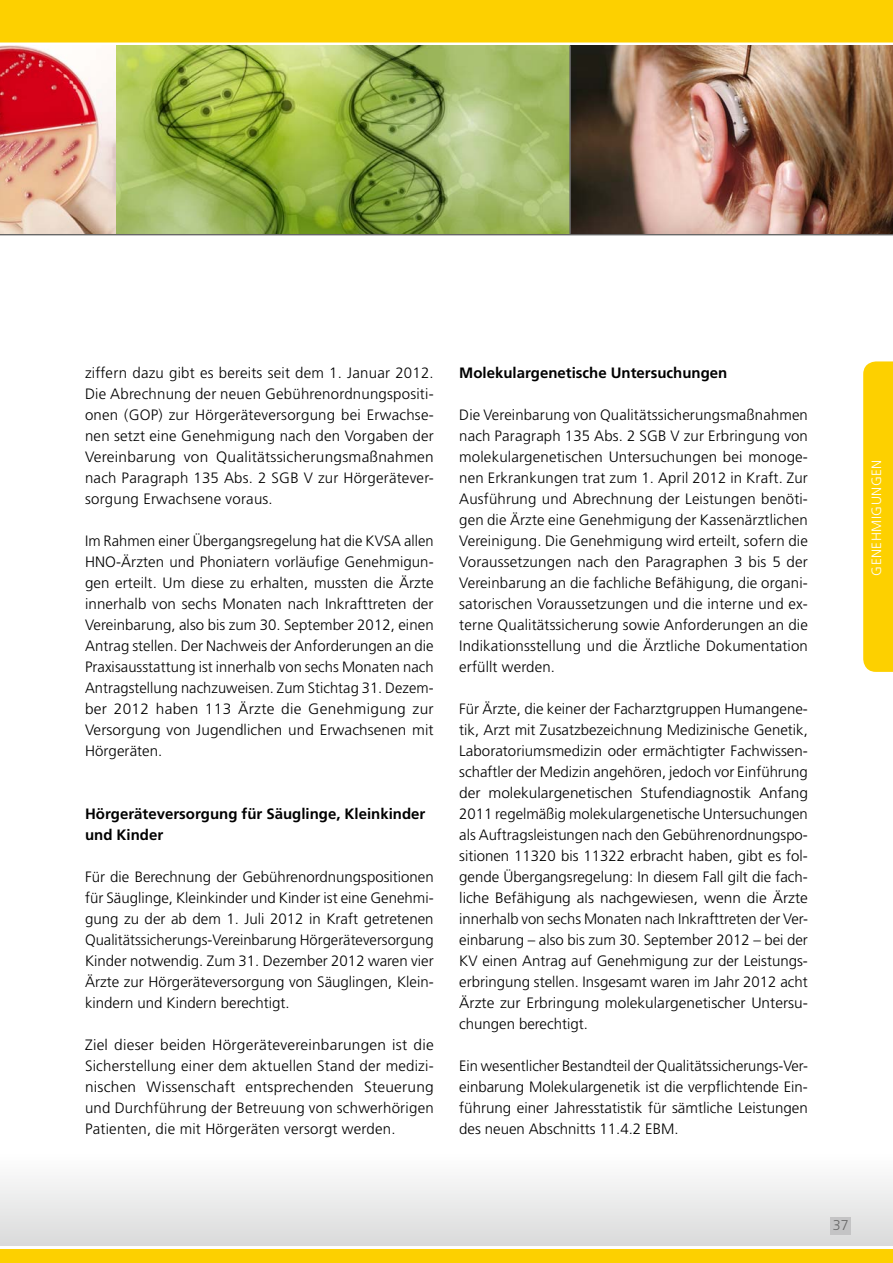
<style>
.page{position:relative;width:893px;height:1263px;background:#fff}
.page>*{position:absolute;margin:0;border:0;box-sizing:border-box;transform-origin:0 0}
.t1{font:300 15px/21px "Frutiger";letter-spacing:.005em;color:#000;text-align:justify}
.t2{font:700 15px/21px "Frutiger";color:#000}
.t3{font:300 14.25px "Frutiger";color:#676767}
.t4{font:300 13.5px "Frutiger";color:#fff}
</style>
<div class="page">
<div style="left:0;top:1246px;width:893px;height:17px;background:#fdd000"></div>
<hr style="left:0;top:1246px;width:893px;height:3px;background:#fff">
<div style="left:0;top:1152px;width:893px;height:94px;background:linear-gradient(to bottom,#fff,#dadada)"></div>
<div style="left:0;top:0;width:893px;height:43px;background:#fdd000"></div>
<hr style="left:0;top:234px;width:893px;height:1px;background:#676767">
<div style="left:830px;top:1217px;width:20px;height:17px;background:#c4c4c5"></div>
<svg style="left:863px;top:361px;width:30px;height:311px;background:#fdd106"></svg>
<img style="left:0;top:45px;width:116px;height:189px">
<hr style="left:116px;top:45px;width:2px;height:189px;background:#676767">
<img style="left:571px;top:45px;width:322px;height:189px">
<img style="left:117px;top:45px;width:452px;height:189px">
<hr style="left:569px;top:45px;width:2px;height:189px;background:#676767">
<p class="t1" style="left:85px;top:362px;width:350px">ziffern dazu gibt es bereits seit dem 1. Januar 2012.<br>Die Abrechnung der neuen Gebührenordnungspositi&shy;onen (GOP) zur Hörgeräteversorgung bei Erwachse&shy;nen setzt eine Genehmigung nach den Vorgaben der Vereinbarung von Qualitätssicherungsmaßnahmen nach Paragraph 135 Abs. 2 SGB V zur Hörgerätever&shy;sorgung Erwachsene voraus.</p>
<p class="t1" style="left:85px;top:530px;width:350px">Im Rahmen einer Übergangsregelung hat die KVSA allen HNO-Ärzten und Phoniatern vorläufige Genehmigun&shy;gen erteilt. Um diese zu erhalten, mussten die Ärzte innerhalb von sechs Monaten nach Inkrafttreten der Vereinbarung, also bis zum 30. September 2012, einen Antrag stellen. Der Nachweis der Anforderungen an die Praxisausstattung ist innerhalb von sechs Monaten nach Antragstellung nachzuweisen. Zum Stichtag 31. Dezem&shy;ber 2012 haben 113 Ärzte die Genehmigung zur Versorgung von Jugendlichen und Erwachsenen mit Hörgeräten.</p>
<p class="t2" style="left:85px;top:803px;width:342px">Hörgeräteversorgung für Säuglinge, Kleinkinder und Kinder</p>
<p class="t1" style="left:85px;top:866px;width:350px">Für die Berechnung der Gebührenordnungspositionen für Säuglinge, Kleinkinder und Kinder ist eine Genehmi&shy;gung zu der ab dem 1. Juli 2012 in Kraft getretenen Qualitätssicherungs-Vereinbarung Hörgeräteversorgung Kinder notwendig. Zum 31. Dezember 2012 waren vier Ärzte zur Hörgeräteversorgung von Säuglingen, Klein&shy;kindern und Kindern berechtigt.</p>
<p class="t1" style="left:85px;top:1034px;width:350px">Ziel dieser beiden Hörgerätevereinbarungen ist die Sicherstellung einer dem aktuellen Stand der medizi&shy;nischen Wissenschaft entsprechenden Steuerung und Durchführung der Betreuung von schwerhörigen Patienten, die mit Hörgeräten versorgt werden.</p>
<p class="t2" style="left:459px;top:362px;width:270px">Molekulargenetische Untersuchungen</p>
<p class="t1" style="left:459px;top:404px;width:350px">Die Vereinbarung von Qualitätssicherungsmaßnahmen nach Paragraph 135 Abs. 2 SGB V zur Erbringung von molekulargenetischen Untersuchungen bei monoge&shy;nen Erkrankungen trat zum 1. April 2012 in Kraft. Zur Ausführung und Abrechnung der Leistungen benöti&shy;gen die Ärzte eine Genehmigung der Kassenärztlichen Vereinigung. Die Genehmigung wird erteilt, sofern die Voraussetzungen nach den Paragraphen 3 bis 5 der Vereinbarung an die fachliche Befähigung, die organi&shy;satorischen Voraussetzungen und die interne und ex&shy;terne Qualitätssicherung sowie Anforderungen an die Indikationsstellung und die Ärztliche Dokumentation erfüllt werden.</p>
<p class="t1" style="left:459px;top:698px;width:350px">Für Ärzte, die keiner der Facharztgruppen Humangene&shy;tik, Arzt mit Zusatzbezeichnung Medizinische Genetik, Laboratoriumsmedizin oder ermächtigter Fachwissen&shy;schaftler der Medizin angehören, jedoch vor Einführung der molekulargenetischen Stufendiagnostik Anfang 2011 regelmäßig molekulargenetische Untersuchungen als Auftragsleistungen nach den Gebührenordnungspo&shy;sitionen 11320 bis 11322 erbracht haben, gibt es fol&shy;gende Übergangsregelung: In diesem Fall gilt die fach&shy;liche Befähigung als nachgewiesen, wenn die Ärzte innerhalb von sechs Monaten nach Inkrafttreten der Ver&shy;einbarung – also bis zum 30. September 2012 – bei der KV einen Antrag auf Genehmigung zur der Leistungs&shy;erbringung stellen. Insgesamt waren im Jahr 2012 acht Ärzte zur Erbringung molekulargenetischer Untersu&shy;chungen berechtigt.</p>
<p class="t1" style="left:459px;top:1055px;width:350px">Ein wesentlicher Bestandteil der Qualitätssicherungs-Ver&shy;einbarung Molekulargenetik ist die verpflichtende Ein&shy;führung einer Jahresstatistik für sämtliche Leistungen des neuen Abschnitts 11.4.2 EBM.</p>
<p class="t4" style="left:869px;top:576px;width:115px;rotate:-90deg">Genehmigungen</p>
<p class="t3" style="left:833px;top:1217px;width:17px">37</p>
</div>
